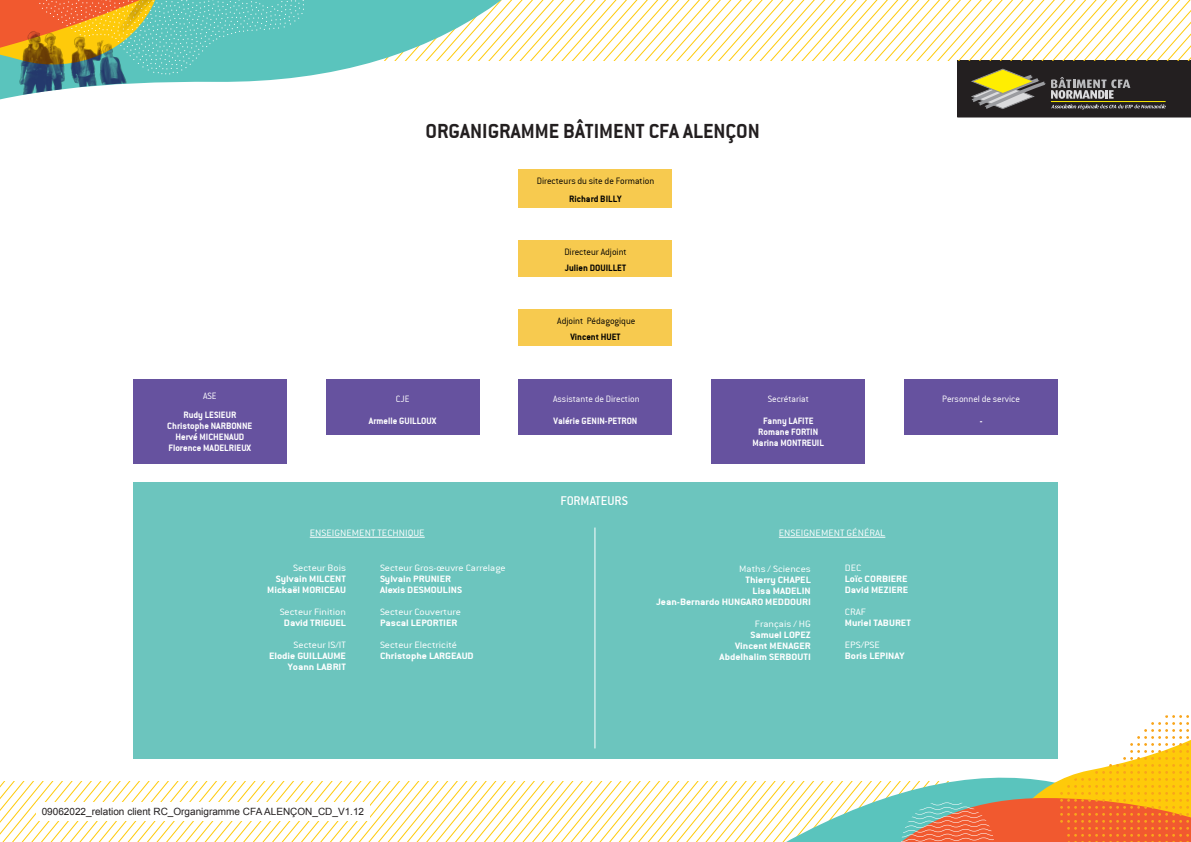
<style>
.page{position:relative;width:1191px;height:842px;background:#fff}
.page>*{position:absolute;margin:0;border:0;box-sizing:border-box;transform-origin:0 0}
.t1{font:22px "Conduit ITCTT Bold";color:#231f20}
.t2{font:14px "Conduit ITC";color:#fff}
.t3{font:10px "Conduit ITCTT Bold";color:#fff;scale:1.13 1}
.t4{font:10px "Conduit ITCTT Light";color:#fff;scale:1.13 1}
.t5{font:10px "Conduit ITCTT Bold";color:#fff}
.t6{font:10px "Conduit ITCTT Light";color:#000001}
.t7{font:10px "Arial";color:#231f20}
.t8{font:10px "Conduit ITCTT Light";color:#fff}
.t9{font:10px "Conduit ITCTT Bold";color:#000001}
</style>
<div class="page">
<svg style="left:0;top:715px;width:1191px;height:127px"></svg>
<svg style="left:0;top:0;width:1191px;height:117px"></svg>
<img style="left:8px;top:0;width:173px;height:97px">
<div style="left:519px;top:170px;width:153px;height:38px;background:#f7ca4f"></div>
<div style="left:519px;top:240px;width:153px;height:37px;background:#f7ca4f"></div>
<div style="left:519px;top:379px;width:153px;height:56px;background:#66529f"></div>
<div style="left:133px;top:482px;width:924px;height:276px;background:#6cc5be"></div>
<div style="left:519px;top:309px;width:153px;height:36px;background:#f7ca4f"></div>
<div style="left:326px;top:379px;width:153px;height:56px;background:#66529f"></div>
<div style="left:133px;top:379px;width:153px;height:84px;background:#66529f"></div>
<div style="left:904px;top:379px;width:153px;height:56px;background:#66529f"></div>
<div style="left:711px;top:379px;width:154px;height:84px;background:#66529f"></div>
<hr style="left:310px;top:537px;width:115px;height:1px;background:#fff">
<hr style="left:779px;top:537px;width:106px;height:1px;background:#fff">
<hr style="left:594px;top:527px;width:1px;height:221px;background:#fff">
<div style="left:36px;top:802px;width:334px;height:19px;background:#fff"></div>
<p class="t1" style="left:425px;top:118px;width:336px">ORGANIGRAMME BÂTIMENT CFA ALENÇON</p>
<p class="t6" style="left:537px;top:176px;width:119px">Directeurs du site de Formation</p>
<p class="t9" style="left:569px;top:193px;width:54px">Richard BILLY</p>
<p class="t6" style="left:564px;top:246px;width:64px">Directeur Adjoint</p>
<p class="t9" style="left:565px;top:262px;width:63px">Julien DOUILLET</p>
<p class="t6" style="left:557px;top:315px;width:80px">Adjoint Pédagogique</p>
<p class="t9" style="left:570px;top:331px;width:52px">Vincent HUET</p>
<p class="t8" style="left:203px;top:390px;width:15px">ASE</p>
<p class="t5" style="left:183px;top:409px;width:54px">Rudy LESIEUR</p>
<p class="t5" style="left:167px;top:420px;width:87px">Christophe NARBONNE</p>
<p class="t5" style="left:175px;top:431px;width:70px">Hervé MICHENAUD</p>
<p class="t5" style="left:168px;top:442px;width:84px">Florence MADELRIEUX</p>
<p class="t8" style="left:396px;top:393px;width:15px">CJE</p>
<p class="t5" style="left:369px;top:415px;width:69px">Armelle GUILLOUX</p>
<p class="t8" style="left:553px;top:394px;width:88px">Assistante de Direction</p>
<p class="t5" style="left:553px;top:415px;width:85px">Valérie GENIN-PETRON</p>
<p class="t8" style="left:767px;top:394px;width:43px">Secrétariat</p>
<p class="t5" style="left:763px;top:415px;width:52px">Fanny LAFITE</p>
<p class="t5" style="left:758px;top:426px;width:61px">Romane FORTIN</p>
<p class="t5" style="left:752px;top:437px;width:73px">Marina MONTREUIL</p>
<p class="t2" style="left:560px;top:493px;width:69px">FORMATEURS</p>
<p class="t4" style="left:310px;top:527px;width:103px">ENSEIGNEMENT TECHNIQUE</p>
<p class="t4" style="left:779px;top:527px;width:96px">ENSEIGNEMENT GÉNÉRAL</p>
<p class="t4" style="left:293px;top:563px;width:48px">Secteur Bois</p>
<p class="t3" style="left:276px;top:573px;width:64px">Sylvain MILCENT</p>
<p class="t3" style="left:267px;top:584px;width:71px">Mickaël MORICEAU</p>
<p class="t4" style="left:280px;top:607px;width:60px">Secteur Finition</p>
<p class="t3" style="left:284px;top:617px;width:56px">David TRIGUEL</p>
<p class="t4" style="left:293px;top:640px;width:48px">Secteur IS/IT</p>
<p class="t3" style="left:269px;top:650px;width:70px">Elodie GUILLAUME</p>
<p class="t3" style="left:288px;top:661px;width:53px">Yoann LABRIT</p>
<p class="t4" style="left:380px;top:563px;width:113px">Secteur Gros-œuvre Carrelage</p>
<p class="t3" style="left:380px;top:573px;width:64px">Sylvain PRUNIER</p>
<p class="t3" style="left:380px;top:584px;width:74px">Alexis DESMOULINS</p>
<p class="t4" style="left:380px;top:607px;width:73px">Secteur Couverture</p>
<p class="t3" style="left:380px;top:617px;width:70px">Pascal LEPORTIER</p>
<p class="t4" style="left:380px;top:640px;width:70px">Secteur Electricité</p>
<p class="t3" style="left:380px;top:650px;width:84px">Christophe LARGEAUD</p>
<p class="t4" style="left:845px;top:563px;width:16px">DEC</p>
<p class="t3" style="left:845px;top:573px;width:57px">Loïc CORBIERE</p>
<p class="t3" style="left:845px;top:584px;width:58px">David MEZIERE</p>
<p class="t4" style="left:845px;top:607px;width:20px">CRAF</p>
<p class="t3" style="left:845px;top:617px;width:60px">Muriel TABURET</p>
<p class="t4" style="left:845px;top:640px;width:33px">EPS/PSE</p>
<p class="t3" style="left:845px;top:650px;width:54px">Boris LEPINAY</p>
<p class="t4" style="left:739px;top:563px;width:65px">Maths / Sciences</p>
<p class="t3" style="left:745px;top:574px;width:59px">Thierry CHAPEL</p>
<p class="t3" style="left:752px;top:585px;width:53px">Lisa MADELIN</p>
<p class="t3" style="left:656px;top:596px;width:138px">Jean-Bernardo HUNGARO MEDDOURI</p>
<p class="t4" style="left:755px;top:618px;width:51px">Français / HG</p>
<p class="t3" style="left:750px;top:629px;width:55px">Samuel LOPEZ</p>
<p class="t3" style="left:735px;top:640px;width:68px">Vincent MENAGER</p>
<p class="t3" style="left:719px;top:651px;width:82px">Abdelhalim SERBOUTI</p>
<p class="t8" style="left:942px;top:394px;width:79px">Personnel de service</p>
<p class="t5" style="left:979px;top:415px;width:4px">-</p>
<p class="t7" style="left:42px;top:805px;width:324px">09062022_relation client RC_Organigramme CFA ALENÇON_CD_V1.12</p>
</div>
